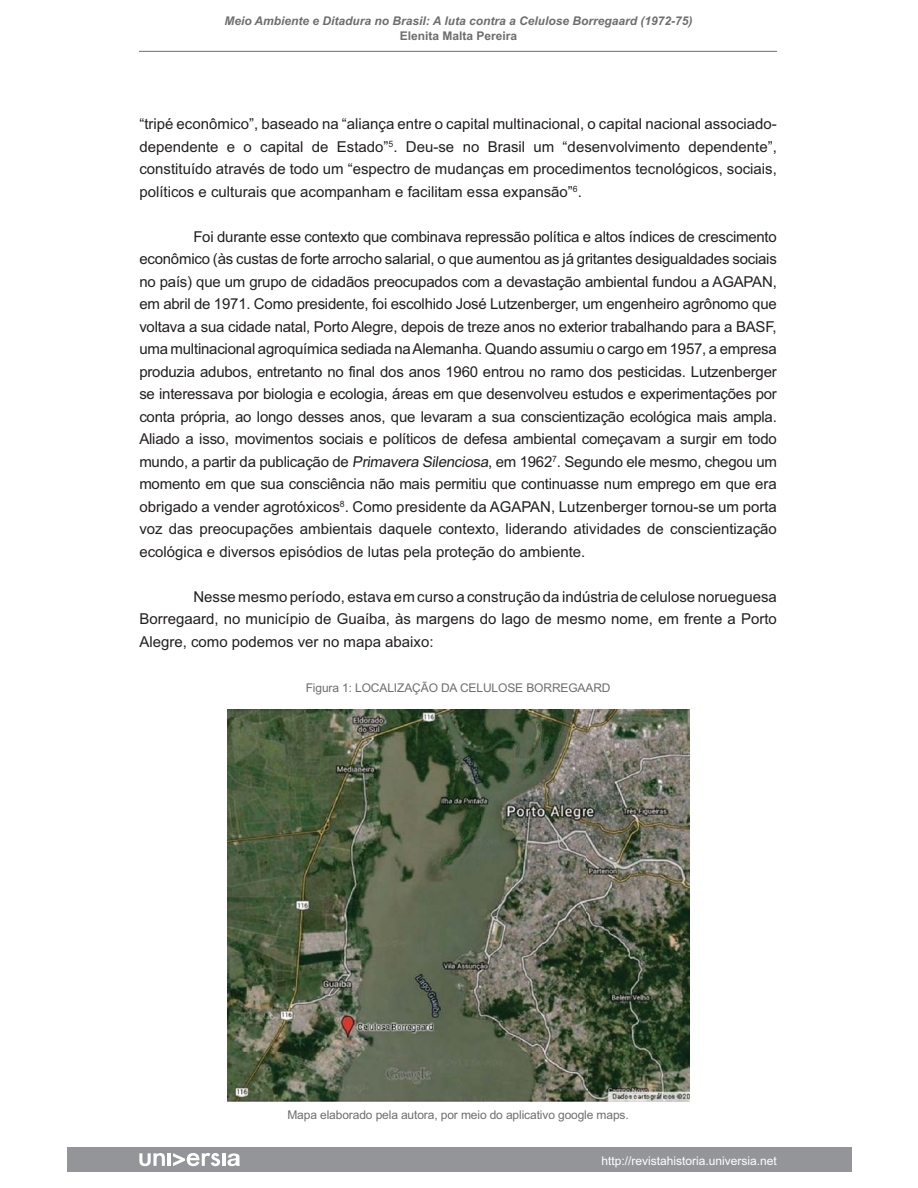
<style>
.page{position:relative;width:918px;height:1188px;background:#fff}
.page>*{position:absolute;margin:0;border:0;box-sizing:border-box;transform-origin:0 0}
.t1{font:15px/22.5px "Arial";color:#231f20;text-align:justify}
.t2{font:12px "Arial";letter-spacing:-.01em;color:#6d6e70}
.t3{font:italic 700 12px "Arial";color:#6d6e70}
.t4{font:12px "Arial";color:#fff}
.t5{font:700 12px "Arial";color:#6d6e70}
</style>
<div class="page">
<div style="left:67px;top:1148px;width:784px;height:24px;background:#939598"></div>
<svg style="left:139px;top:1153px;width:101px;height:13px"></svg>
<hr style="left:139px;top:51px;width:638px;height:1px;background:#6d6e70">
<img style="left:227px;top:710px;width:462px;height:391px">
<p class="t3" style="left:224px;top:17px;width:470px">Meio Ambiente e Ditadura no Brasil: A luta contra a Celulose Borregaard (1972-75)</p>
<p class="t5" style="left:400px;top:32px;width:119px">Elenita Malta Pereira</p>
<p class="t1" style="left:139px;top:114px;width:639px">“tripé econômico”, baseado na “aliança entre o capital multinacional, o capital nacional associado&shy;dependente e o capital de Estado”<sup>5</sup>. Deu-se no Brasil um “desenvolvimento dependente”, constituído através de todo um “espectro de mudanças em procedimentos tecnológicos, sociais, políticos e culturais que acompanham e facilitam essa expansão”<sup>6</sup>.</p>
<p class="t1" style="left:139px;top:227px;width:639px;text-indent:54px">Foi durante esse contexto que combinava repressão política e altos índices de crescimento econômico (às custas de forte arrocho salarial, o que aumentou as já gritantes desigualdades sociais no país) que um grupo de cidadãos preocupados com a devastação ambiental fundou a AGAPAN, em abril de 1971. Como presidente, foi escolhido José Lutzenberger, um engenheiro agrônomo que voltava a sua cidade natal, Porto Alegre, depois de treze anos no exterior trabalhando para a BASF, uma multinacional agroquímica sediada na Alemanha. Quando assumiu o cargo em 1957, a empresa produzia adubos, entretanto no final dos anos 1960 entrou no ramo dos pesticidas. Lutzenberger se interessava por biologia e ecologia, áreas em que desenvolveu estudos e experimentações por conta própria, ao longo desses anos, que levaram a sua conscientização ecológica mais ampla.<br>Aliado a isso, movimentos sociais e políticos de defesa ambiental começavam a surgir em todo mundo, a partir da publicação de Primavera Silenciosa, em 1962<sup>7</sup>. Segundo ele mesmo, chegou um momento em que sua consciência não mais permitiu que continuasse num emprego em que era obrigado a vender agrotóxicos<sup>8</sup>. Como presidente da AGAPAN, Lutzenberger tornou-se um porta voz das preocupações ambientais daquele contexto, liderando atividades de conscientização ecológica e diversos episódios de lutas pela proteção do ambiente.</p>
<p class="t1" style="left:139px;top:587px;width:639px;text-indent:54px">Nesse mesmo período, estava em curso a construção da indústria de celulose norueguesa Borregaard, no município de Guaíba, às margens do lago de mesmo nome, em frente a Porto Alegre, como podemos ver no mapa abaixo:</p>
<p class="t2" style="left:306px;top:683px;width:306px">Figura 1: LOCALIZAÇÃO DA CELULOSE BORREGAARD</p>
<p class="t2" style="left:287px;top:1111px;width:343px">Mapa elaborado pela autora, por meio do aplicativo google maps.</p>
<p class="t4" style="left:602px;top:1156px;width:177px">http://revistahistoria.universia.net</p>
</div>
